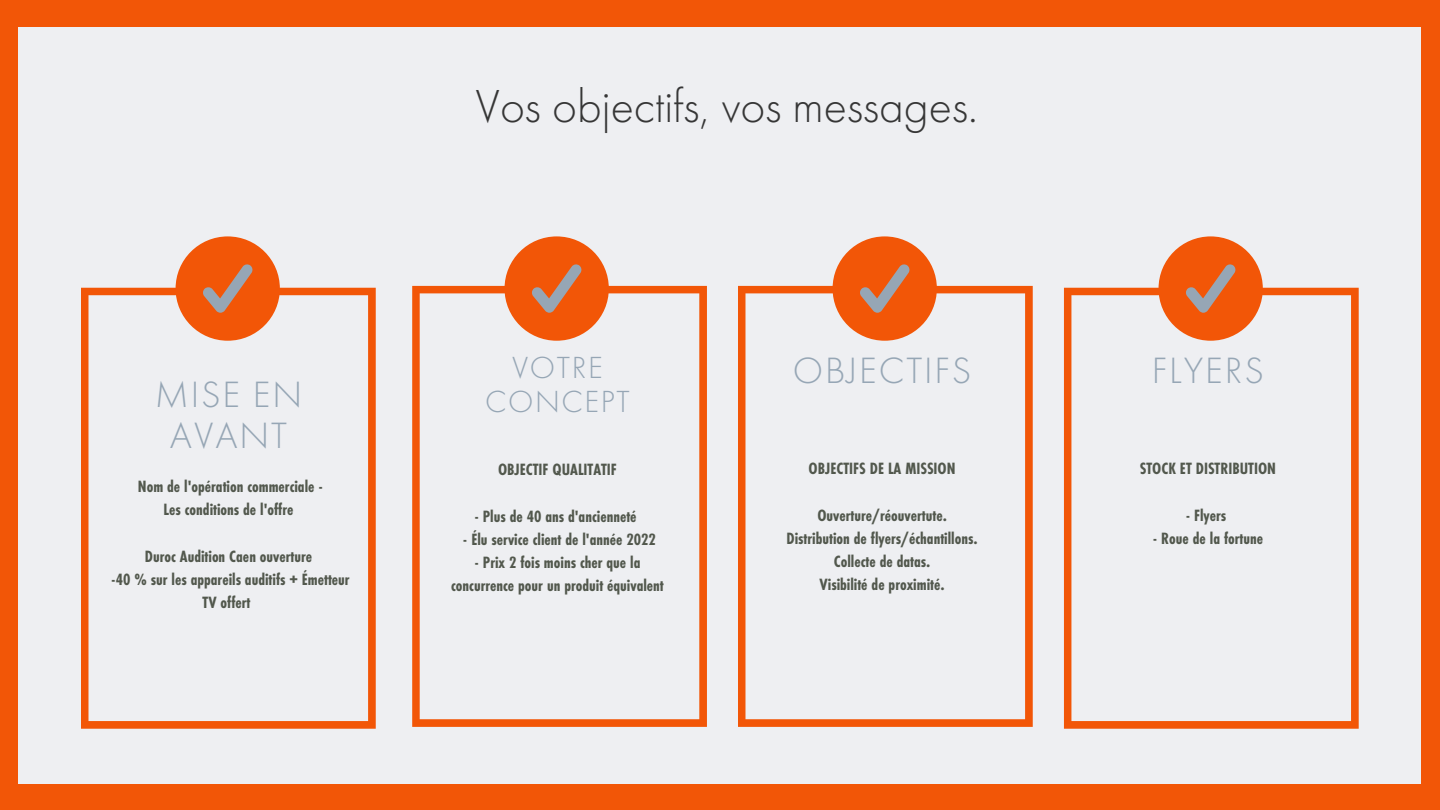
<style>
.page{position:relative;width:1440px;height:810px;background:#f25607}
.page>*{position:absolute;margin:0;border:0;box-sizing:border-box;transform-origin:0 0}
.t1{font:300 48px "Futura PT";color:#363636}
.t2{font:300 38px/41.2px "Futura PT";letter-spacing:.05em;color:#96a6b5;text-align:center}
.t3{font:300 31.7px/34.4px "Futura PT";letter-spacing:.05em;color:#96a6b5;text-align:center}
.t4{font:700 17px/23.2px "Futura PT Cond";color:#52584d;text-align:center}
</style>
<div class="page">
<div style="left:18px;top:27px;width:1403px;height:756px;background:#eeeff2"></div>
<svg style="left:81px;top:288px;width:295px;height:441px"></svg>
<div style="left:176px;top:236px;width:104px;height:105px;background:#f25607;border-radius:50%"></div>
<svg style="left:203px;top:264px;width:50px;height:49px"></svg>
<svg style="left:1064px;top:288px;width:295px;height:441px"></svg>
<div style="left:1159px;top:236px;width:104px;height:105px;background:#f25607;border-radius:50%"></div>
<svg style="left:1186px;top:264px;width:50px;height:49px"></svg>
<svg style="left:412px;top:286px;width:295px;height:441px"></svg>
<div style="left:505px;top:236px;width:104px;height:105px;background:#f25607;border-radius:50%"></div>
<svg style="left:532px;top:264px;width:50px;height:49px"></svg>
<svg style="left:738px;top:286px;width:295px;height:441px"></svg>
<div style="left:833px;top:236px;width:104px;height:105px;background:#f25607;border-radius:50%"></div>
<svg style="left:860px;top:264px;width:50px;height:49px"></svg>
<h2 class="t2" style="left:155px;top:376px;width:149px">MISE EN<br>AVANT</h2>
<p class="t4" style="left:138px;top:475px;width:187px">Nom de l'opération commerciale -<br>Les conditions de l'offre</p>
<p class="t4" style="left:111px;top:544px;width:240px">Duroc Audition Caen ouverture<br>-40 % sur les appareils auditifs + Émetteur<br>TV offert</p>
<h1 class="t1" style="left:476px;top:85px;width:504px">Vos objectifs, vos messages.</h1>
<h3 class="t3" style="left:485px;top:352px;width:146px">VOTRE<br>CONCEPT</h3>
<p class="t4" style="left:498px;top:458px;width:120px">OBJECTIF QUALITATIF</p>
<p class="t4" style="left:474px;top:504px;width:164px">- Plus de 40 ans d'ancienneté</p>
<p class="t4" style="left:463px;top:528px;width:194px">- Élu service client de l'année 2022</p>
<p class="t4" style="left:451px;top:551px;width:214px">- Prix 2 fois moins cher que la concurrence pour un produit équivalent</p>
<h2 class="t2" style="left:793px;top:353px;width:180px">OBJECTIFS</h2>
<p class="t4" style="left:809px;top:457px;width:149px">OBJECTIFS DE LA MISSION</p>
<p class="t4" style="left:787px;top:503px;width:193px">Ouverture/réouvertute.<br>Distribution de flyers/échantillons.<br>Collecte de datas.<br>Visibilité de proximité.</p>
<h2 class="t2" style="left:1152px;top:353px;width:114px">FLYERS</h2>
<p class="t4" style="left:1140px;top:457px;width:138px">STOCK ET DISTRIBUTION</p>
<p class="t4" style="left:1186px;top:503px;width:42px">- Flyers</p>
<p class="t4" style="left:1153px;top:527px;width:112px">- Roue de la fortune</p>
</div>
